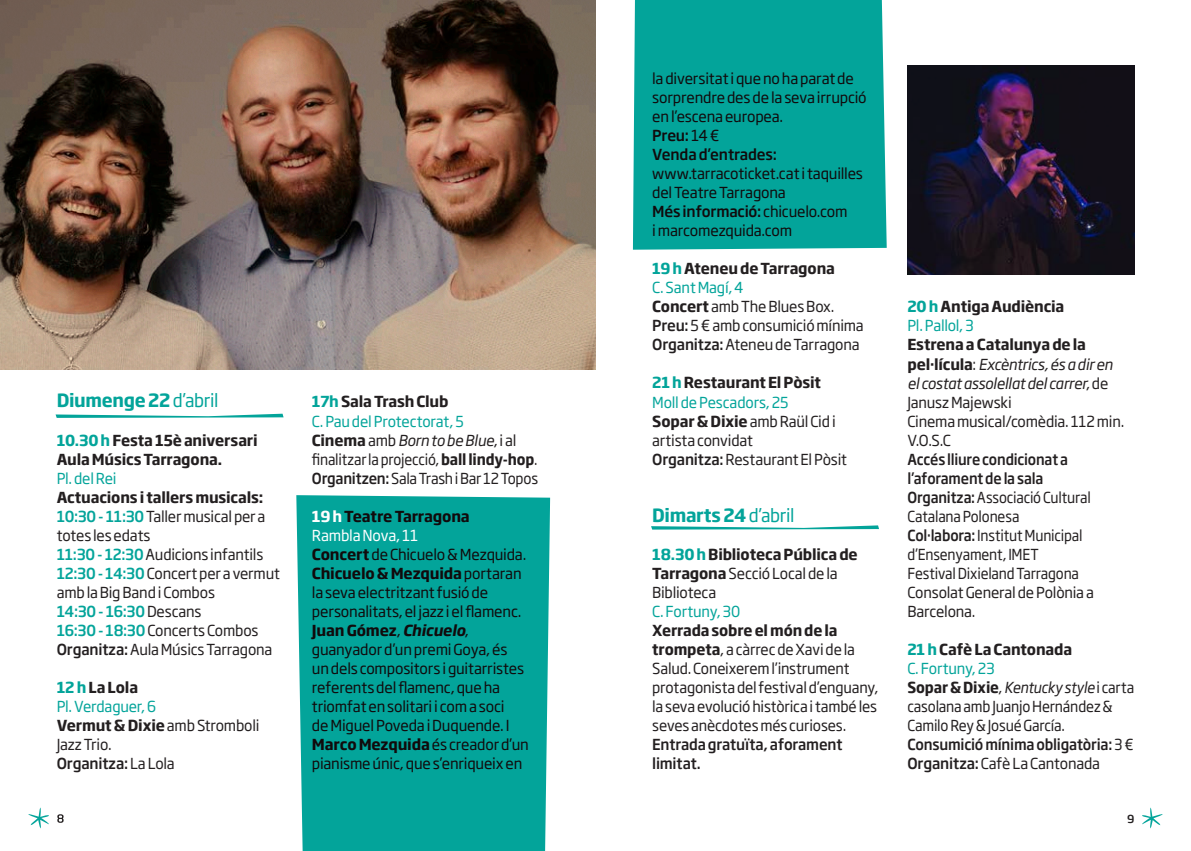
<style>
.page{position:relative;width:1191px;height:851px;background:#fff}
.page>*{position:absolute;margin:0;border:0;box-sizing:border-box;transform-origin:0 0}
.t1{font:700 18px "Soho Gothic Pro";letter-spacing:-.02em;color:#03a49a;scale:.96 1}
.t2{font:15px/19px "Soho Gothic Pro";letter-spacing:-.015em;color:#231f20;scale:.96 1}
.t3{font:15px/19px "Soho Gothic Pro";letter-spacing:-.01em;color:#110a0c}
.t4{font:700 15px/19px "Soho Gothic Pro";letter-spacing:-.01em;color:#231f20;scale:.96 1}
.t5{font:15px/19px "Soho Gothic Pro";letter-spacing:-.015em;color:#231f20;scale:.95 1}
.t6{font:15px/19px "Soho Gothic Pro";letter-spacing:-.015em;color:#231f20;scale:.91 1}
.t7{font:15px "Soho Gothic Pro";letter-spacing:-.01em;color:#03a49a;scale:.96 1}
.t8{font:italic 15px/19px "Soho Gothic Pro";letter-spacing:-.015em;color:#231f20;scale:.96 1}
.t9{font:15px/19px "Soho Gothic Pro";letter-spacing:-.015em;color:#231f20;scale:.92 1}
.t10{font:500 15px/19px "Soho Gothic Pro";letter-spacing:-.01em;color:#231f20;scale:.93 1}
.t11{font:500 15px "Soho Gothic Pro";letter-spacing:-.01em;color:#110a0c}
.t12{font:500 15px/19px "Soho Gothic Pro";letter-spacing:-.01em;color:#231f20;scale:.91 1}
.t13{font:500 15px/19px "Soho Gothic Pro";letter-spacing:-.01em;color:#231f20;scale:.95 1}
.t14{font:15px "Soho Gothic Pro";letter-spacing:-.015em;color:#231f20;scale:.93 1}
.t15{font:700 15px "Soho Gothic Pro";letter-spacing:-.01em;color:#110a0c}
.t16{font:500 15px "Soho Gothic Pro";letter-spacing:-.015em;color:#03a49a;scale:.96 1}
.t17{font:500 15px "Soho Gothic Pro";letter-spacing:-.01em;color:#231f20;scale:.96 1}
.t18{font:15px "Soho Gothic Pro";letter-spacing:-.015em;color:#fff}
.t19{font:500 11px "Soho Gothic Pro";color:#231f20}
.s1{font-weight:400}
.s2{color:#03a49a}
.s3{font-weight:700}
.s4{font-weight:500;color:#03a49a}
.s5{font-weight:400;color:#231f20}
.s6{font-weight:500}
.s7{font-style:italic}
.s8{color:#fff}
.s9{font-weight:700;font-style:italic}
.s10{font-weight:700;font-style:normal}
.s11{font-style:normal}
</style>
<div class="page">
<svg style="left:1142px;top:807px;width:21px;height:22px"></svg>
<div style="left:296px;top:495px;width:254px;height:355px;background:#03a49a"></div>
<div style="left:633px;top:0;width:253px;height:250px;background:#03a49a"></div>
<svg style="left:651px;top:525px;width:228px;height:4px"></svg>
<svg style="left:56px;top:413px;width:227px;height:5px"></svg>
<img style="left:0;top:0;width:595px;height:369px">
<svg style="left:28px;top:807px;width:21px;height:22px"></svg>
<svg style="left:57px;top:814px;width:7px;height:8px"></svg>
<img style="left:907px;top:65px;width:227px;height:209px">
<p class="t1" style="left:57px;top:386px;width:170px">Diumenge 22 <span class="s1">d’abril</span></p>
<p class="t4" style="left:57px;top:429px;width:211px"><span class="s2">10.30 h</span> Festa 15è aniversari<br>Aula Músics Tarragona.</p>
<p class="t7" style="left:57px;top:466px;width:64px">Pl. del Rei</p>
<p class="t2" style="left:57px;top:486px;width:219px"><span class="s3">Actuacions i tallers musicals:<br></span><span class="s4">10:30 - 11:30</span> Taller musical per a totes les edats</p>
<p class="t2" style="left:57px;top:543px;width:217px"><span class="s4">11:30 - 12:30</span> Audicions infantils</p>
<p class="t2" style="left:57px;top:562px;width:234px"><span class="s4">12:30 - 14:30</span> Concert per a vermut amb la Big Band i Combos</p>
<p class="t16" style="left:57px;top:599px;width:152px">14:30 - 16:30 <span class="s5">Descans</span></p>
<p class="t2" style="left:57px;top:619px;width:212px"><span class="s4">16:30 - 18:30</span> Concerts Combos</p>
<p class="t2" style="left:57px;top:638px;width:226px"><span class="s6">Organitza:</span> Aula Músics Tarragona</p>
<p class="t4" style="left:57px;top:676px;width:86px"><span class="s2">12 h</span> La Lola</p>
<p class="t7" style="left:57px;top:694px;width:105px">Pl. Verdaguer, 6</p>
<p class="t2" style="left:57px;top:714px;width:213px"><span class="s3">Vermut &amp; Dixie</span> amb Stromboli<br>Jazz Trio.</p>
<p class="t17" style="left:57px;top:751px;width:124px">Organitza: <span class="s1">La Lola</span></p>
<p class="t4" style="left:312px;top:391px;width:144px"><span class="s2">17h</span> Sala Trash Club</p>
<p class="t7" style="left:312px;top:409px;width:160px">C. Pau del Protectorat, 5</p>
<p class="t2" style="left:312px;top:429px;width:236px"><span class="s3">Cinema</span> amb <span class="s7">Born to be Blue</span>, i al finalitzar la projecció, <span class="s3">ball lindy-hop</span>.</p>
<p class="t14" style="left:312px;top:466px;width:245px"><span class="s6">Organitzen:</span> Sala Trash i Bar 12 Topos</p>
<p class="t15" style="left:312px;top:504px;width:159px"><span class="s8">19 h</span> Teatre Tarragona</p>
<p class="t18" style="left:312px;top:523px;width:108px">Rambla Nova, 11</p>
<p class="t3" style="left:312px;top:543px;width:216px"><span class="s3">Concert</span> de Chicuelo &amp; Mezquida.</p>
<p class="t3" style="left:312px;top:562px;width:218px"><span class="s3">Chicuelo &amp; Mezquida</span> portaran la seva electritzant fusió de personalitats, el jazz i el flamenc.<br><span class="s3">Juan Gómez</span>, <span class="s9">Chicuelo</span>, guanyador d’un premi Goya, és<br>un dels compositors i guitarristes referents del flamenc, que ha triomfat en solitari i com a soci<br>de Miguel Poveda i Duquende. I<br><span class="s3">Marco Mezquida</span> és creador d’un pianisme únic, que s’enriqueix en</p>
<p class="t3" style="left:652px;top:68px;width:216px">la diversitat i que no ha parat de sorprendre des de la seva irrupció en l’escena europea.</p>
<p class="t11" style="left:652px;top:124px;width:69px">Preu: <span class="s1">14 €</span></p>
<p class="t11" style="left:652px;top:143px;width:126px">Venda d’entrades:</p>
<p class="t3" style="left:652px;top:163px;width:212px">www.tarracoticket.cat i taquilles del Teatre Tarragona</p>
<p class="t11" style="left:652px;top:200px;width:197px">Més informació: <span class="s1">chicuelo.com</span></p>
<p class="t3" style="left:652px;top:220px;width:142px">i marcomezquida.com</p>
<p class="t4" style="left:652px;top:258px;width:192px"><span class="s2">19 h</span> Ateneu de Tarragona</p>
<p class="t7" style="left:652px;top:276px;width:97px">C. Sant Magí, 4</p>
<p class="t2" style="left:652px;top:296px;width:191px"><span class="s3">Concert</span> amb The Blues Box.</p>
<p class="t2" style="left:652px;top:315px;width:222px"><span class="s6">Preu:</span> 5 € amb consumició mínima</p>
<p class="t2" style="left:652px;top:334px;width:217px"><span class="s6">Organitza:</span> Ateneu de Tarragona</p>
<p class="t4" style="left:652px;top:372px;width:177px"><span class="s2">21 h</span> Restaurant El Pòsit</p>
<p class="t7" style="left:652px;top:390px;width:144px">Moll de Pescadors, 25</p>
<p class="t2" style="left:652px;top:410px;width:193px"><span class="s3">Sopar &amp; Dixie</span> amb Raül Cid i artista convidat</p>
<p class="t2" style="left:652px;top:448px;width:204px"><span class="s6">Organitza:</span> Restaurant El Pòsit</p>
<p class="t1" style="left:652px;top:500px;width:150px">Dimarts 24 <span class="s1">d’abril</span></p>
<p class="t4" style="left:652px;top:543px;width:216px"><span class="s2">18.30 h</span> Biblioteca Pública de<br>Tarragona <span class="s1">Secció Local de la<br>Biblioteca</span></p>
<p class="t7" style="left:652px;top:599px;width:93px">C. Fortuny, 30</p>
<p class="t5" style="left:652px;top:619px;width:239px"><span class="s3">Xerrada sobre el món de la trompeta</span>, a càrrec de Xavi de la<br>Salud. Coneixerem l’instrument protagonista del festival d’enguany, la seva evolució històrica i també les seves anècdotes més curioses.</p>
<p class="t13" style="left:652px;top:733px;width:202px">Entrada gratuïta, aforament limitat.</p>
<p class="t4" style="left:907px;top:296px;width:165px"><span class="s2">20 h</span> Antiga Audiència</p>
<p class="t7" style="left:907px;top:314px;width:71px">Pl. Pallol, 3</p>
<p class="t8" style="left:907px;top:334px;width:215px"><span class="s10">Estrena a Catalunya de la pel·lícula</span><span class="s11">:</span> Excèntrics, és a dir en el costat assolellat del carrer<span class="s11">, de<br>Janusz Majewski</span></p>
<p class="t2" style="left:907px;top:410px;width:227px">Cinema musical/comèdia. 112 min.</p>
<p class="t2" style="left:907px;top:429px;width:47px">V.O.S.C</p>
<p class="t12" style="left:907px;top:448px;width:178px">Accés lliure condicionat a l’aforament de la sala</p>
<p class="t6" style="left:907px;top:486px;width:203px"><span class="s6">Organitza:</span> Associació Cultural<br>Catalana Polonesa</p>
<p class="t6" style="left:907px;top:524px;width:194px"><span class="s6">Col·labora:</span> Institut Municipal d’Ensenyament, IMET</p>
<p class="t6" style="left:907px;top:562px;width:190px">Festival Dixieland Tarragona</p>
<p class="t2" style="left:907px;top:581px;width:196px">Consolat General de Polònia a<br>Barcelona.</p>
<p class="t4" style="left:907px;top:638px;width:173px"><span class="s2">21 h</span> Cafè La Cantonada</p>
<p class="t7" style="left:907px;top:656px;width:92px">C. Fortuny, 23</p>
<p class="t9" style="left:907px;top:676px;width:248px"><span class="s3">Sopar &amp; Dixie</span>, <span class="s7">Kentucky style</span> i carta casolana amb Juanjo Hernández &amp;<br>Camilo Rey &amp; Josué García.</p>
<p class="t10" style="left:907px;top:733px;width:245px">Consumició mínima obligatòria: <span class="s1">3 €<br></span>Organitza: <span class="s1">Cafè La Cantonada</span></p>
<p class="t19" style="left:1127px;top:809px;width:9px">9</p>
</div>
